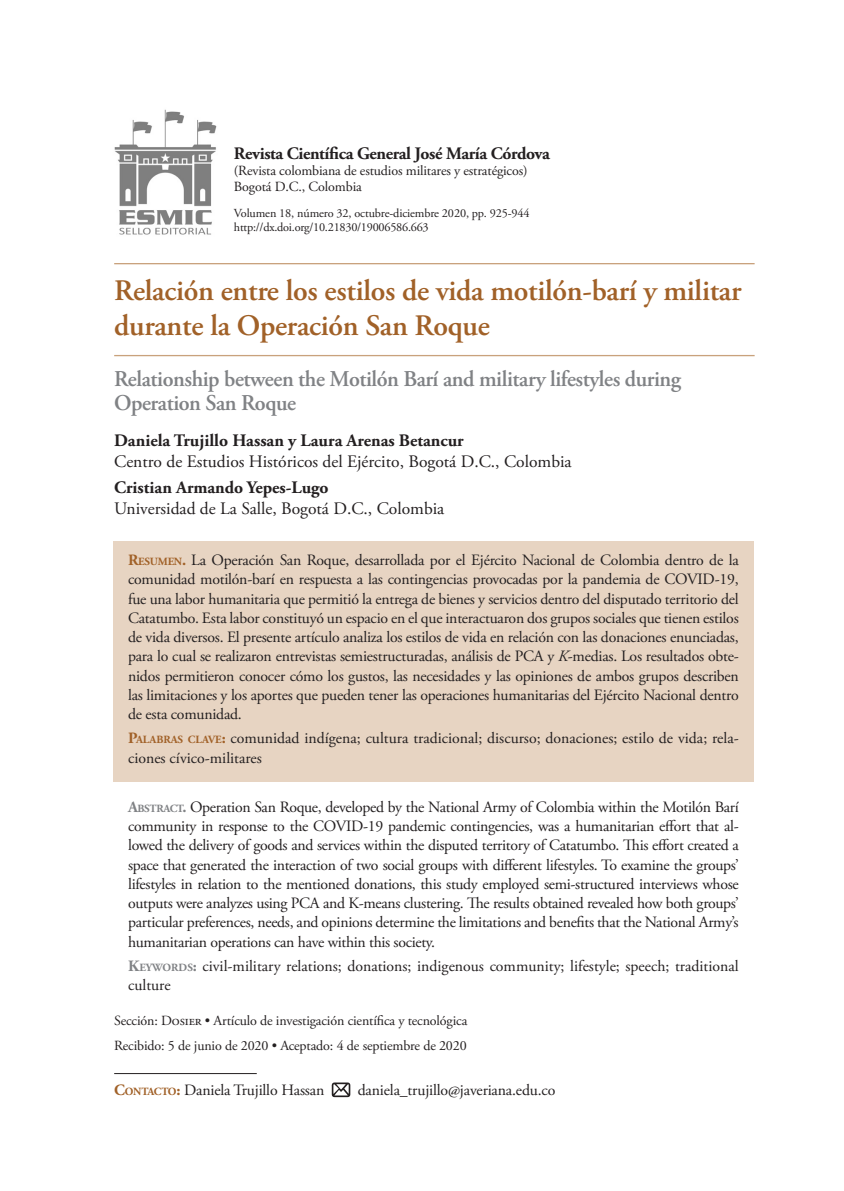
<style>
.page{position:relative;width:844px;height:1191px;background:#fff}
.page>*{position:absolute;margin:0;border:0;box-sizing:border-box;transform-origin:0 0}
.TIT_PPAL_ARTICULO{font:600 29.75px/35px "Adobe Garamond Pro";letter-spacing:-.01em;color:#a16128}
.TIT_PPAL_TRADUCC{font:600 22.57px/24.3px "Adobe Garamond Pro";letter-spacing:-.02em;color:#808285}
.TITULO_3{font:17.5px "Adobe Garamond Pro";color:#231f20}
.TITULO_3-2{font:700 17.5px "Adobe Garamond Pro";color:#231f20}
.TEXTO_COMUN{font:700 17.5px "Adobe Garamond Pro";letter-spacing:-.02em;color:#231f20}
.TEXTO_RESUMEN_IDIOMA{font:15.75px/19.2px "Adobe Garamond Pro";color:#231f20;text-align:justify}
.LLAMADOS{font:15.75px "Adobe Garamond Pro";letter-spacing:-.01em;color:#231f20}
.TITULO_3-3{font:14px "Adobe Garamond Pro";letter-spacing:-.01em;color:#231f20}
.TEXTO_COMUN-2{font:14px "Adobe Garamond Pro";letter-spacing:-.01em;color:#231f20}
.TEXTO_COMUN-3{font:12.25px "Adobe Garamond Pro";letter-spacing:-.01em;color:#231f20}
.s1{font-weight:700;color:#a16128}
.s2{font-weight:700;font-size:11.03px;color:#a16128}
.s3{font-style:italic}
.s4{font-weight:700;color:#808285}
.s5{font-weight:700;font-size:11.03px;color:#808285}
</style>
<div class="page">
<img style="left:114px;top:109px;width:103px;height:126px">
<hr style="left:114px;top:355px;width:640px;height:1px;background:#c9a27c">
<hr style="left:114px;top:263px;width:640px;height:1px;background:#c9a27c">
<div style="left:113px;top:541px;width:640px;height:241px;background:#e7d4c2"></div>
<svg style="left:331px;top:1082px;width:19px;height:15px"></svg>
<hr style="left:114px;top:1073px;width:143px;height:1px;background:#231f20">
<p class="TEXTO_COMUN" style="left:234px;top:144px;width:317px">Revista Científica General José María Córdova</p>
<p class="TEXTO_COMUN-2" style="left:234px;top:162px;width:295px">(Revista colombiana de estudios militares y estratégicos)</p>
<p class="TEXTO_COMUN-2" style="left:234px;top:178px;width:129px">Bogotá D.C., Colombia</p>
<p class="TEXTO_COMUN-3" style="left:234px;top:205px;width:297px">Volumen 18, número 32, octubre-diciembre 2020, pp. 925-944</p>
<p class="TEXTO_COMUN-3" style="left:234px;top:219px;width:196px">http://dx.doi.org/10.21830/19006586.663</p>
<p class="TIT_PPAL_ARTICULO" style="left:114px;top:274px;width:628px">Relación entre los estilos de vida motilón-barí y militar durante la Operación San Roque</p>
<p class="TIT_PPAL_TRADUCC" style="left:114px;top:367px;width:568px">Relationship between the Motilón Barí and military lifestyles during<br>Operation San Roque</p>
<p class="TITULO_3-2" style="left:114px;top:430px;width:351px">Daniela Trujillo Hassan y Laura Arenas Betancur</p>
<p class="TITULO_3" style="left:114px;top:451px;width:459px">Centro de Estudios Históricos del Ejército, Bogotá D.C., Colombia</p>
<p class="TITULO_3-2" style="left:114px;top:477px;width:216px">Cristian Armando Yepes-Lugo</p>
<p class="TITULO_3" style="left:114px;top:498px;width:331px">Universidad de La Salle, Bogotá D.C., Colombia</p>
<p class="TEXTO_RESUMEN_IDIOMA" style="left:128px;top:551px;width:612px"><span class="s1">R</span><span class="s2">ESUMEN</span><span class="s1">.</span> La Operación San Roque, desarrollada por el Ejército Nacional de Colombia dentro de la comunidad motilón-barí en respuesta a las contingencias provocadas por la pandemia de COVID-19, fue una labor humanitaria que permitió la entrega de bienes y servicios dentro del disputado territorio del Catatumbo. Esta labor constituyó un espacio en el que interactuaron dos grupos sociales que tienen estilos de vida diversos. El presente artículo analiza los estilos de vida en relación con las donaciones enunciadas, para lo cual se realizaron entrevistas semiestructuradas, análisis de PCA y <span class="s3">K</span>-medias. Los resultados obte&shy;nidos permitieron conocer cómo los gustos, las necesidades y las opiniones de ambos grupos describen las limitaciones y los aportes que pueden tener las operaciones humanitarias del Ejército Nacional dentro de esta comunidad.</p>
<p class="TEXTO_RESUMEN_IDIOMA" style="left:128px;top:729px;width:612px"><span class="s1">P</span><span class="s2">ALABRAS CLAVE</span><span class="s1">:</span> comunidad indígena; cultura tradicional; discurso; donaciones; estilo de vida; rela&shy;ciones cívico-militares</p>
<p class="TEXTO_RESUMEN_IDIOMA" style="left:128px;top:797px;width:612px"><span class="s4">A</span><span class="s5">BSTRACT</span><span class="s4">.</span> Operation San Roque, developed by the National Army of Colombia within the Motilón Barí community in response to the COVID-19 pandemic contingencies, was a humanitarian effort that al&shy;lowed the delivery of goods and services within the disputed territory of Catatumbo. This effort created a space that generated the interaction of two social groups with different lifestyles. To examine the groups’ lifestyles in relation to the mentioned donations, this study employed semi-structured interviews whose outputs were analyzes using PCA and K-means clustering. The results obtained revealed how both groups’ particular preferences, needs, and opinions determine the limitations and benefits that the National Army’s humanitarian operations can have within this society.</p>
<p class="TEXTO_RESUMEN_IDIOMA" style="left:128px;top:956px;width:612px"><span class="s4">K</span><span class="s5">EYWORDS</span><span class="s4">:</span> civil-military relations; donations; indigenous community; lifestyle; speech; traditional culture</p>
<p class="TITULO_3-3" style="left:114px;top:1012px;width:354px">Sección: Dosier • Artículo de investigación científica y tecnológica</p>
<p class="TITULO_3-3" style="left:114px;top:1036px;width:354px">Recibido: 5 de junio de 2020 • Aceptado: 4 de septiembre de 2020</p>
<p class="LLAMADOS" style="left:114px;top:1080px;width:211px"><span class="s1">C</span><span class="s2">ONTACTO</span><span class="s1">:</span> Daniela Trujillo Hassan</p>
<p class="LLAMADOS" style="left:357px;top:1080px;width:199px">daniela_trujillo@javeriana.edu.co</p>
</div>
